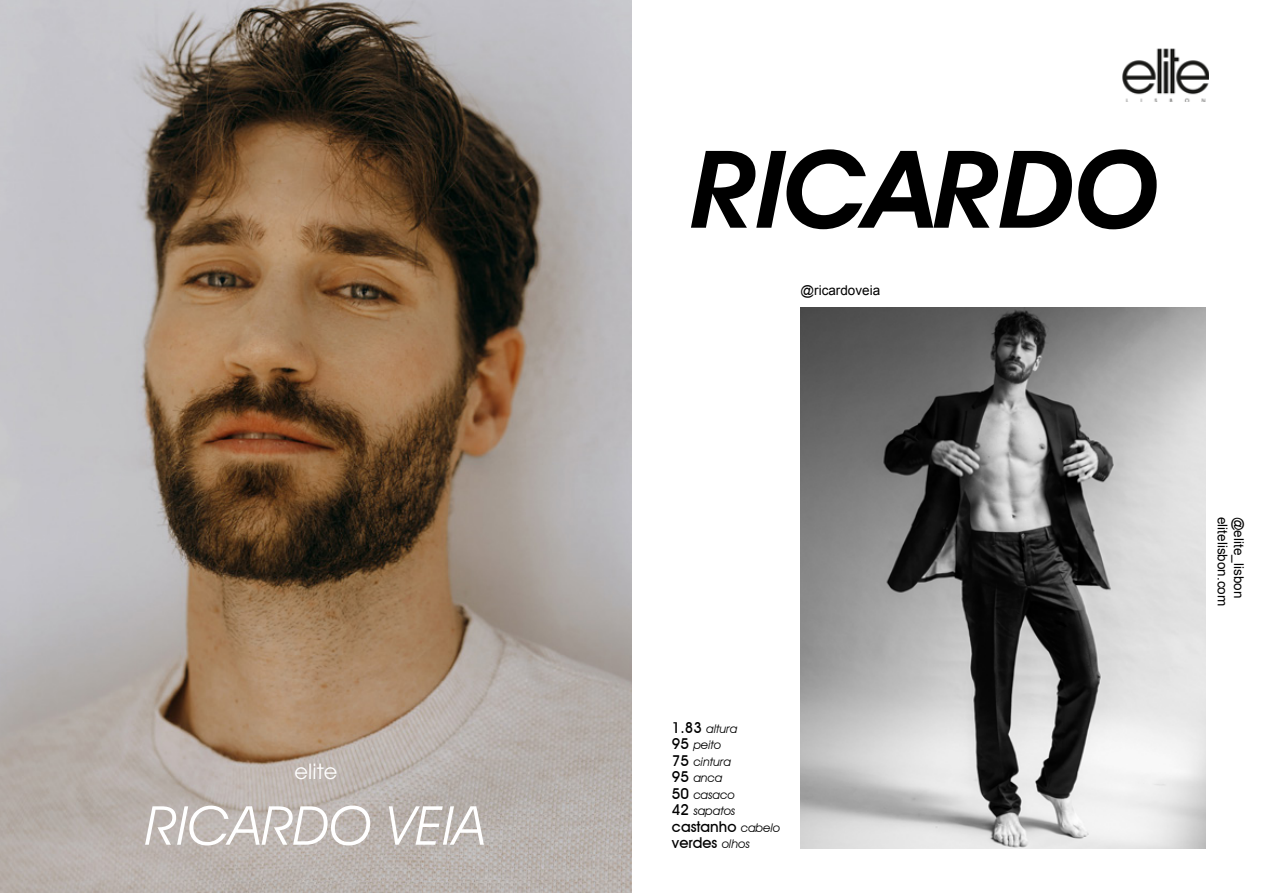
<style>
.page{position:relative;width:1263px;height:893px;background:#fff}
.page>*{position:absolute;margin:0;border:0;box-sizing:border-box;transform-origin:0 0}
.t1{font:italic 600 108px "Avant Garde IT Cby BT";color:#000}
.t2{font:italic 54px "Avant Garde IT Cby BT";color:#fff}
.t3{font:21px "Avant Garde LT";color:#fff}
.t4{font:500 15px/16.5px "Avant Garde IT Cby BT";color:#000}
.t5{font:13.5px "Arial";color:#000}
.t6{font:italic 12px/16.5px "Avant Garde IT Cby BT";color:#000}
.s1{font-weight:500;font-style:normal;font-size:15px}
.s2{font-weight:400;font-style:italic;font-size:12px}
</style>
<div class="page">
<img style="left:0;top:0;width:632px;height:893px">
<img style="left:800px;top:308px;width:406px;height:540px">
<img style="left:1122px;top:49px;width:87px;height:53px">
<h3 class="t3" style="left:295px;top:759px;width:44px">elite</h3>
<h2 class="t2" style="left:145px;top:793px;width:342px">RICARDO VEIA</h2>
<h1 class="t1" style="left:692px;top:124px;width:469px">RICARDO</h1>
<p class="t5" style="left:800px;top:281px;width:81px">@ricardoveia</p>
<p class="t6" style="left:672px;top:720px;width:67px"><span class="s1">1.83</span> altura<br><span class="s1">95</span> peito<br><span class="s1">75</span> cintura<br><span class="s1">95</span> anca<br><span class="s1">50</span> casaco<br><span class="s1">42</span> sapatos</p>
<p class="t4" style="left:672px;top:818px;width:110px">castanho <span class="s2">cabelo </span>verdes <span class="s2">olhos</span></p>
<p class="t5" style="left:1231px;top:517px;width:91px;rotate:90deg">elitelisbon.com</p>
<p class="t5" style="left:1247px;top:517px;width:83px;rotate:90deg">@elite_lisbon</p>
</div>
